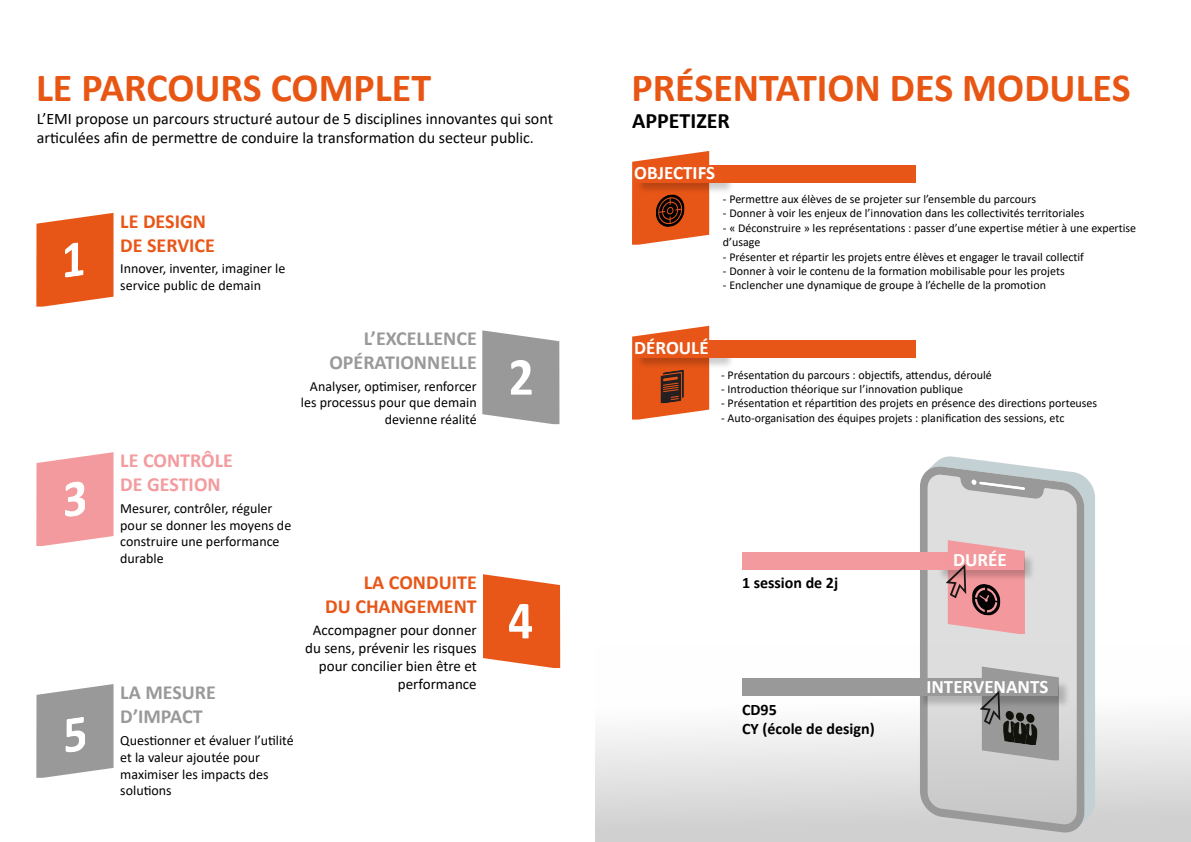
<style>
.page{position:relative;width:1191px;height:842px;background:#fff}
.page>*{position:absolute;margin:0;border:0;box-sizing:border-box;transform-origin:0 0}
.t1{font:700 40px "Calibri";color:#e85614}
.t2{font:700 22px "Calibri";color:#000}
.t3{font:700 20px/24px "Calibri";color:#999;text-align:right}
.t4{font:700 20px/24px "Calibri";color:#e85618;text-align:right}
.t5{font:700 20px/24px "Calibri";color:#f39b9f}
.t6{font:700 19px "Calibri";color:#fff}
.t7{font:16px/19.2px "Calibri";color:#000}
.t8{font:700 16px/19.2px "Calibri";color:#000}
.t9{font:15px/18px "Calibri";color:#000;text-align:right}
.t10{font:14px/16.8px "Calibri";color:#000}
.t11{font:12px/14.4px "Calibri";color:#000}
</style>
<div class="page">
<div style="left:595px;top:644px;width:596px;height:197px;background:linear-gradient(to bottom,#fff,#cfcfcf)"></div>
<svg style="left:933px;top:456px;width:162px;height:371px;fill:#c4d1d4"></svg>
<svg style="left:920px;top:465px;width:164px;height:369px;background:#cccdcd"></svg>
<svg style="left:971px;top:479px;width:53px;height:11px"></svg>
<div style="left:938px;top:553px;width:98px;height:29px;background:#000;opacity:.2"></div>
<div style="left:936px;top:552px;width:87px;height:17px;background:#f3999d"></div>
<div style="left:742px;top:678px;width:228px;height:17px;background:#999"></div>
<div style="left:742px;top:552px;width:194px;height:17px;background:#f39a9e"></div>
<div style="left:919px;top:680px;width:151px;height:28px;background:#000;opacity:.2"></div>
<div style="left:917px;top:678px;width:140px;height:17px;background:#999"></div>
<svg style="left:946px;top:540px;width:79px;height:94px"></svg>
<svg style="left:980px;top:666px;width:79px;height:94px"></svg>
<div style="left:636px;top:167px;width:98px;height:28px;background:#000;opacity:.2"></div>
<div style="left:634px;top:165px;width:87px;height:17px;background:#e85619"></div>
<div style="left:721px;top:165px;width:194px;height:17px;background:#e85617"></div>
<svg style="left:632px;top:151px;width:77px;height:94px"></svg>
<div style="left:636px;top:341px;width:98px;height:29px;background:#000;opacity:.2"></div>
<div style="left:634px;top:340px;width:87px;height:17px;background:#e85619"></div>
<div style="left:721px;top:340px;width:194px;height:17px;background:#e85617"></div>
<svg style="left:632px;top:326px;width:77px;height:94px"></svg>
<svg style="left:36px;top:213px;width:77px;height:94px;background:#eb703b"></svg>
<svg style="left:36px;top:452px;width:77px;height:94px;background:#f4aaae"></svg>
<svg style="left:36px;top:684px;width:77px;height:94px;background:#a9a9a9"></svg>
<svg style="left:483px;top:574px;width:77px;height:94px;background:#eb723e"></svg>
<svg style="left:482px;top:330px;width:77px;height:94px;background:#a9a9a9"></svg>
<h1 class="t1" style="left:36px;top:60px;width:397px">LE PARCOURS COMPLET</h1>
<h3 class="t7" style="left:37px;top:109px;width:517px">L’EMI propose un parcours structuré autour de 5 disciplines innovantes qui sont articulées afin de permettre de conduire la transformation du secteur public.</h3>
<h3 class="t4" style="left:120px;top:209px;width:96px;text-align:left">LE DESIGN<br>DE SERVICE</h3>
<p class="t10" style="left:120px;top:259px;width:167px">Innover, inventer, imaginer le service public de demain</p>
<h3 class="t3" style="left:329px;top:326px;width:149px">L’EXCELLENCE<br>OPÉRATIONNELLE</h3>
<p class="t10" style="left:301px;top:377px;width:177px;text-align:right">Analyser, optimiser, renforcer les processus pour que demain devienne réalité</p>
<h3 class="t5" style="left:120px;top:448px;width:114px">LE CONTRÔLE<br>DE GESTION</h3>
<p class="t10" style="left:120px;top:499px;width:172px">Mesurer, contrôler, réguler pour se donner les moyens de construire une performance durable</p>
<h3 class="t3" style="left:120px;top:680px;width:97px;text-align:left">LA MESURE<br>D’IMPACT</h3>
<p class="t10" style="left:120px;top:731px;width:175px">Questionner et évaluer l’utilité et la valeur ajoutée pour maximiser les impacts des solutions</p>
<h3 class="t4" style="left:325px;top:570px;width:153px">LA CONDUITE<br>DU CHANGEMENT</h3>
<p class="t9" style="left:305px;top:621px;width:173px">Accompagner pour donner du sens, prévenir les risques pour concilier bien être et performance</p>
<h1 class="t1" style="left:631px;top:60px;width:500px">PRÉSENTATION DES MODULES</h1>
<h2 class="t2" style="left:632px;top:106px;width:99px">APPETIZER</h2>
<h3 class="t6" style="left:634px;top:160px;width:82px">OBJECTIFS</h3>
<p class="t11" style="left:723px;top:192px;width:315px">- Permettre aux élèves de se projeter sur l’ensemble du parcours</p>
<p class="t11" style="left:723px;top:206px;width:363px">- Donner à voir les enjeux de l’innovation dans les collectivités territoriales</p>
<p class="t11" style="left:723px;top:220px;width:415px">- « Déconstruire » les représentations : passer d’une expertise métier à une expertise d’usage</p>
<p class="t11" style="left:723px;top:249px;width:362px">- Présenter et répartir les projets entre élèves et engager le travail collectif</p>
<p class="t11" style="left:723px;top:264px;width:343px">- Donner à voir le contenu de la formation mobilisable pour les projets</p>
<p class="t11" style="left:723px;top:278px;width:324px">- Enclencher une dynamique de groupe à l’échelle de la promotion</p>
<h3 class="t6" style="left:634px;top:335px;width:76px">DÉROULÉ</h3>
<p class="t11" style="left:721px;top:367px;width:272px">- Présentation du parcours : objectifs, attendus, déroulé</p>
<p class="t11" style="left:721px;top:381px;width:243px">- Introduction théorique sur l’innovation publique</p>
<p class="t11" style="left:721px;top:396px;width:377px">- Présentation et répartition des projets en présence des directions porteuses</p>
<p class="t11" style="left:721px;top:410px;width:345px">- Auto-organisation des équipes projets : planification des sessions, etc</p>
<h3 class="t8" style="left:742px;top:573px;width:98px">1 session de 2j</h3>
<h3 class="t8" style="left:742px;top:699px;width:134px">CD95<br>CY (école de design)</h3>
<h3 class="t6" style="left:953px;top:547px;width:55px">DURÉE</h3>
<h3 class="t6" style="left:926px;top:673px;width:124px">INTERVENANTS</h3>
</div>
